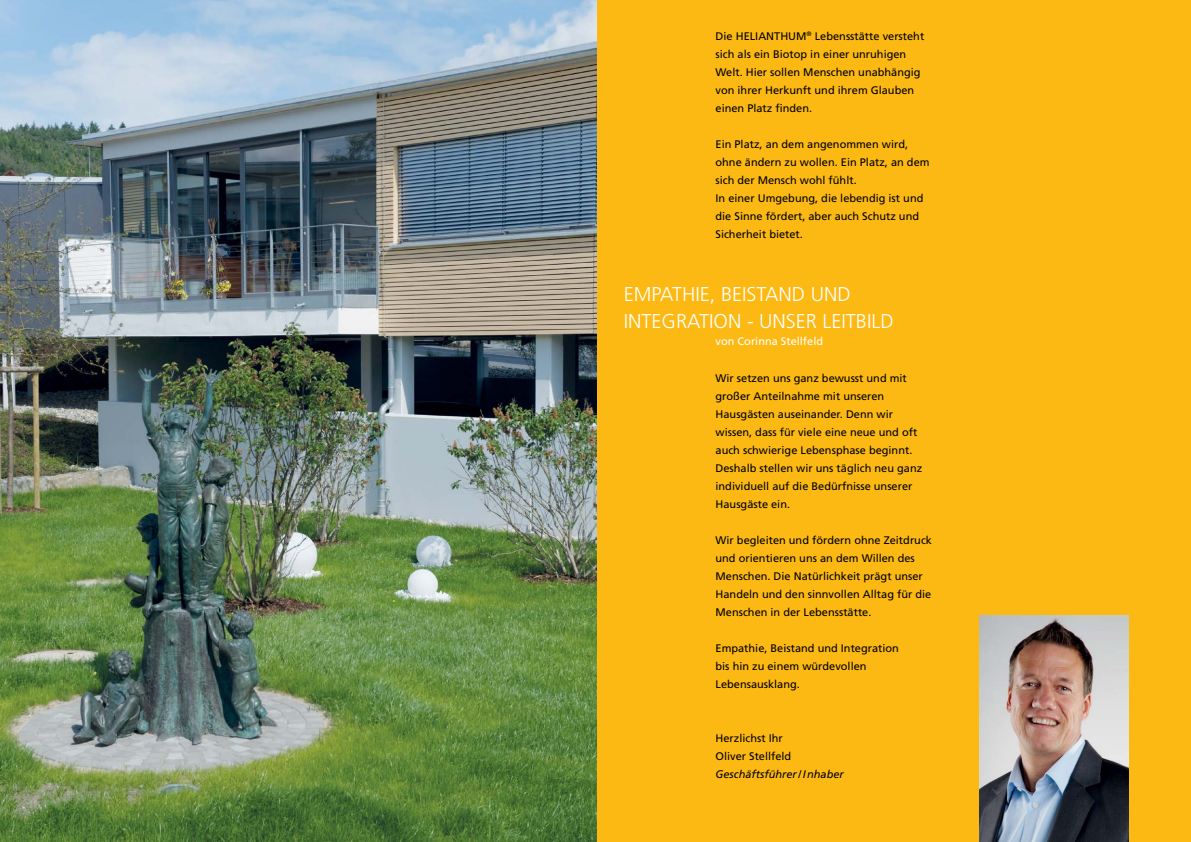
<style>
.page{position:relative;width:1191px;height:842px;background:#fff}
.page>*{position:absolute;margin:0;border:0;box-sizing:border-box;transform-origin:0 0}
.t1{font:300 20px/27px "Frutiger LT";color:#fff}
.t2{font:11px/18px "Frutiger LT";color:#000}
.t3{font:italic 11px "Frutiger LT";color:#000}
.t4{font:11px "Frutiger LT";color:#fff}
</style>
<div class="page">
<div style="left:596px;top:0;width:595px;height:842px;background:#fdb913"></div>
<img style="left:0;top:0;width:596px;height:842px">
<img style="left:979px;top:616px;width:149px;height:226px">
<p class="t2" style="left:715px;top:27px;width:210px">Die HELIANTHUM<sup>®</sup> Lebensstätte versteht sich als ein Biotop in einer unruhigen Welt. Hier sollen Menschen unabhängig von ihrer Herkunft und ihrem Glauben einen Platz finden.</p>
<p class="t2" style="left:715px;top:135px;width:215px">Ein Platz, an dem angenommen wird, ohne ändern zu wollen. Ein Platz, an dem sich der Mensch wohl fühlt.<br>In einer Umgebung, die lebendig ist und die Sinne fördert, aber auch Schutz und Sicherheit bietet.</p>
<h1 class="t1" style="left:624px;top:280px;width:271px">EMPATHIE, BEISTAND UND<br>INTEGRATION - UNSER LEITBILD</h1>
<p class="t4" style="left:715px;top:335px;width:109px">von Corinna Stellfeld</p>
<p class="t2" style="left:715px;top:369px;width:208px">Wir setzen uns ganz bewusst und mit großer Anteilnahme mit unseren Hausgästen auseinander. Denn wir wissen, dass für viele eine neue und oft auch schwierige Lebensphase beginnt.<br>Deshalb stellen wir uns täglich neu ganz individuell auf die Bedürfnisse unserer Hausgäste ein.</p>
<p class="t2" style="left:715px;top:531px;width:218px">Wir begleiten und fördern ohne Zeitdruck und orientieren uns an dem Willen des Menschen. Die Natürlichkeit prägt unser Handeln und den sinnvollen Alltag für die Menschen in der Lebensstätte.</p>
<p class="t2" style="left:715px;top:639px;width:185px">Empathie, Beistand und Integration bis hin zu einem würdevollen<br>Lebensausklang.</p>
<p class="t2" style="left:715px;top:729px;width:77px">Herzlichst Ihr<br>Oliver Stellfeld</p>
<p class="t3" style="left:715px;top:767px;width:130px">Geschäftsführer/Inhaber</p>
</div>
